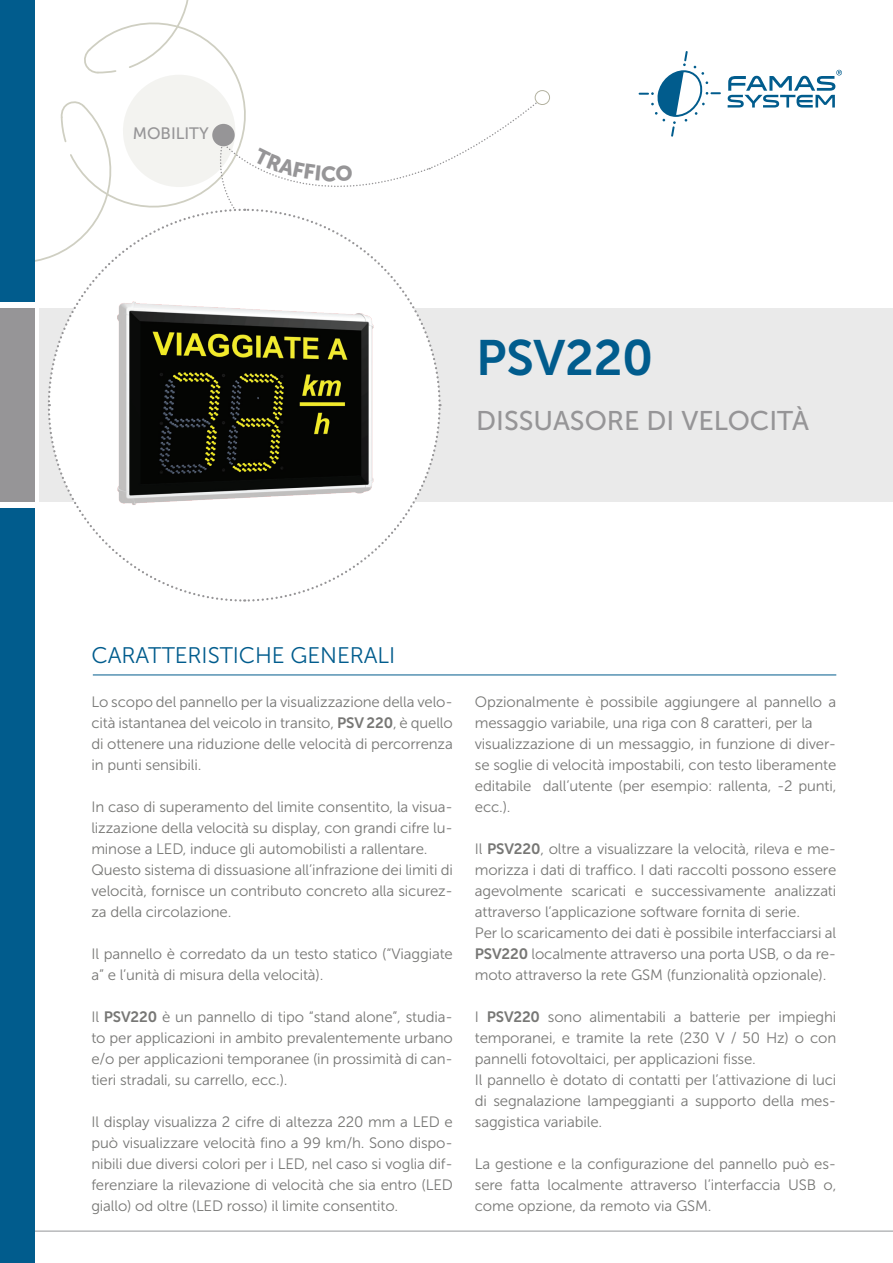
<style>
.page{position:relative;width:893px;height:1263px;background:#fff}
.page>*{position:absolute;margin:0;border:0;box-sizing:border-box;transform-origin:0 0}
.t1{font:49.5px "Museo Sans 700";letter-spacing:-.005em;color:#015c8d}
.t2{font:27px "Museo Sans 500";color:#969597}
.t3{font:22.5px "Museo Sans 300";letter-spacing:-.005em;color:#015c8d}
.t4{font:16.5px "Museo Sans 500";letter-spacing:-.005em;color:#969597}
.t5{font:15px/21px "Museo Sans 300";letter-spacing:-.01em;color:#777775}
.s1{font-family:"Museo Sans 700"}
</style>
<div class="page">
<div style="left:39px;top:308px;width:854px;height:194px;background:#eaeaea"></div>
<svg style="left:639px;top:51px;width:82px;height:86px"></svg>
<svg style="left:728px;top:70px;width:114px;height:38px"></svg>
<hr style="left:93px;top:674px;width:743px;height:1px;background:#015c8d">
<hr style="left:1px;top:1231px;width:892px;height:1px;background:#939598">
<div style="left:535px;top:90px;width:15px;height:15px;border:1px solid #b3b2a0;border-radius:50%"></div>
<div style="left:0;top:508px;width:34px;height:755px;background:#015c8d"></div>
<svg style="left:0;top:0;width:541px;height:603px"></svg>
<p class="t4" style="left:133px;top:125px;width:77px">MOBILITY</p>
<h1 class="t1" style="left:476px;top:331px;width:179px">PSV220</h1>
<h2 class="t2" style="left:476px;top:406px;width:334px">DISSUASORE DI VELOCITà</h2>
<h3 class="t3" style="left:91px;top:643px;width:305px">CARATTERISTICHE GENERALI</h3>
<p class="t5" style="left:91px;top:691px;width:363px;text-align:justify">Lo scopo del pannello per la visualizzazione della velo&shy;cità istantanea del veicolo in transito, <span class="s1">PSV 220</span>, è quello di ottenere una riduzione delle velocità di percorrenza in punti sensibili.</p>
<p class="t5" style="left:91px;top:796px;width:363px">In caso di superamento del limite consentito, la visua&shy;lizzazione della velocità su display, con grandi cifre lu&shy;minose a LED, induce gli automobilisti a rallentare.<br>Questo sistema di dissuasione all’infrazione dei limiti di velocità, fornisce un contributo concreto alla sicurez&shy;za della circolazione.</p>
<p class="t5" style="left:91px;top:943px;width:363px">Il pannello è corredato da un testo statico (“Viaggiate a” e l’unità di misura della velocità).</p>
<p class="t5" style="left:91px;top:1006px;width:363px;text-align:justify">Il <span class="s1">PSV220</span> è un pannello di tipo “stand alone”, studia&shy;to per applicazioni in ambito prevalentemente urbano e/o per applicazioni temporanee (in prossimità di can&shy;tieri stradali, su carrello, ecc.).</p>
<p class="t5" style="left:91px;top:1111px;width:363px;text-align:justify">Il display visualizza 2 cifre di altezza 220 mm a LED e può visualizzare velocità fino a 99 km/h. Sono dispo&shy;nibili due diversi colori per i LED, nel caso si voglia dif&shy;ferenziare la rilevazione di velocità che sia entro (LED giallo) od oltre (LED rosso) il limite consentito.</p>
<p class="t5" style="left:475px;top:691px;width:363px">Opzionalmente è possibile aggiungere al pannello a messaggio variabile, una riga con 8 caratteri, per la visualizzazione di un messaggio, in funzione di diver&shy;se soglie di velocità impostabili, con testo liberamente editabile dall’utente (per esempio: rallenta, -2 punti, ecc.).</p>
<p class="t5" style="left:475px;top:838px;width:363px">Il <span class="s1">PSV220</span>, oltre a visualizzare la velocità, rileva e me&shy;morizza i dati di traffico. I dati raccolti possono essere agevolmente scaricati e successivamente analizzati attraverso l’applicazione software fornita di serie.<br>Per lo scaricamento dei dati è possibile interfacciarsi al <span class="s1">PSV220</span> localmente attraverso una porta USB, o da re&shy;moto attraverso la rete GSM (funzionalità opzionale).</p>
<p class="t5" style="left:475px;top:1006px;width:363px">I <span class="s1">PSV220</span> sono alimentabili a batterie per impieghi temporanei, e tramite la rete (230 V / 50 Hz) o con pannelli fotovoltaici, per applicazioni fisse.<br>Il pannello è dotato di contatti per l’attivazione di luci di segnalazione lampeggianti a supporto della mes&shy;saggistica variabile.</p>
<p class="t5" style="left:475px;top:1153px;width:363px;text-align:justify">La gestione e la configurazione del pannello può es&shy;sere fatta localmente attraverso l’interfaccia USB o, come opzione, da remoto via GSM.</p>
</div>
